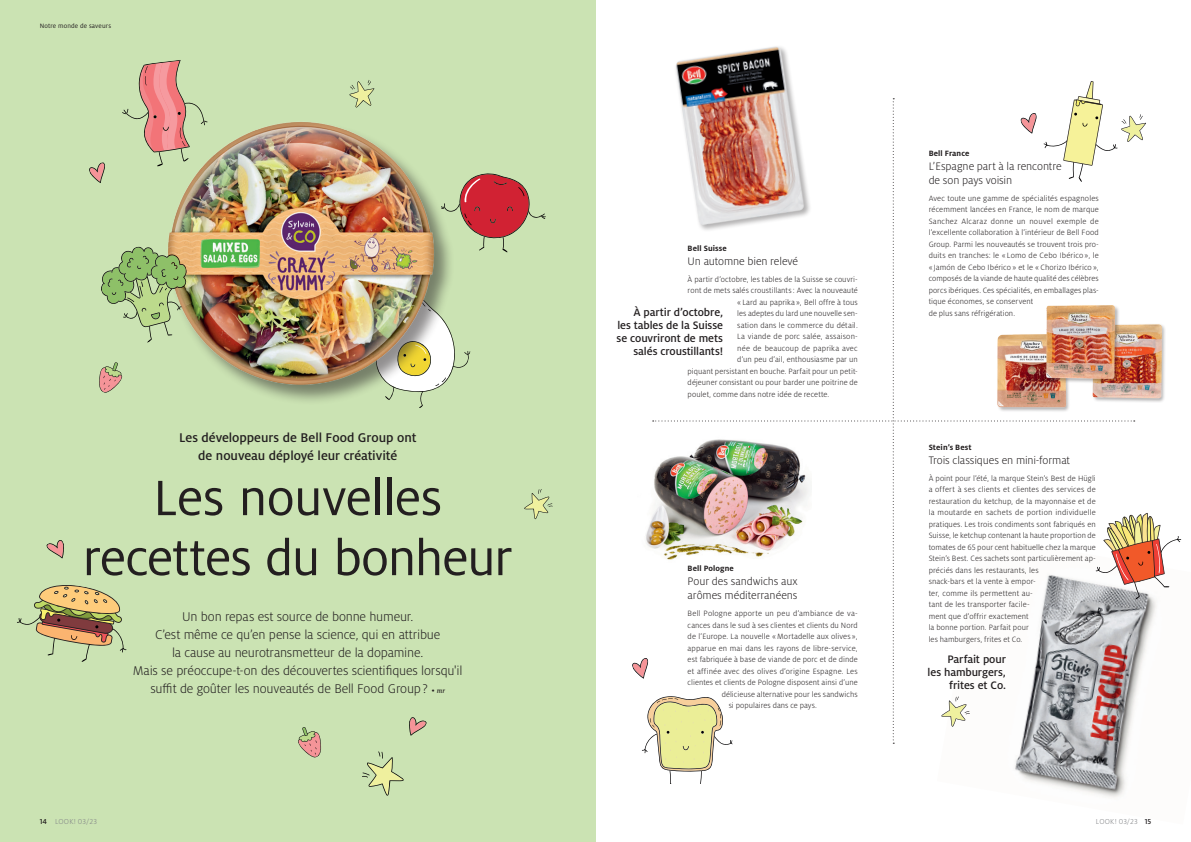
<style>
.page{position:relative;width:1191px;height:842px;background:#fff}
.page>*{position:absolute;margin:0;border:0;box-sizing:border-box;transform-origin:0 0}
.t1{font:55px/60px "Milo Pro";letter-spacing:-.02em;color:#231f20;text-align:center}
.t2{font:300 14px/18px "Milo Pro";letter-spacing:-.01em;color:#231f20;text-align:center}
.t3{font:500 14px/18px "Milo Pro";letter-spacing:-.005em;color:#231f20;text-align:center}
.t4{font:300 12px/14px "Milo Pro";letter-spacing:-.01em;color:#231f20}
.t5{font:500 12px/13px "Milo Pro";letter-spacing:-.005em;color:#231f20;text-align:right}
.t6{font:300 8.5px/11.5px "Milo Pro";letter-spacing:.01em;color:#231f20}
.t7{font:700 8.5px "Milo Pro";letter-spacing:.015em;color:#231f20}
.t8{font:300 8px "Milo Pro";letter-spacing:.025em;color:#808285}
.t9{font:7px "Milo Pro";letter-spacing:.02em;color:#231f20}
.s1{font-family:"Milo Serif Pro";font-weight:400;font-size:8.5px}
.s2{font-family:"Milo Serif Pro";font-weight:500;font-style:italic;font-size:7px}
.s3{font-weight:500;color:#231f20}
</style>
<div class="page">
<img style="left:1048px;top:539px;width:134px;height:259px">
<div style="left:0;top:0;width:595px;height:842px;background:#cbe3b3"></div>
<img style="left:168px;top:88px;width:340px;height:320px">
<svg style="left:122px;top:60px;width:86px;height:107px"></svg>
<svg style="left:46px;top:540px;width:18px;height:19px"></svg>
<svg style="left:99px;top:362px;width:24px;height:31px"></svg>
<svg style="left:524px;top:489px;width:28px;height:30px"></svg>
<svg style="left:362px;top:751px;width:41px;height:45px"></svg>
<svg style="left:298px;top:727px;width:23px;height:30px"></svg>
<svg style="left:89px;top:162px;width:16px;height:21px"></svg>
<svg style="left:349px;top:80px;width:25px;height:28px"></svg>
<svg style="left:441px;top:173px;width:105px;height:79px"></svg>
<svg style="left:409px;top:717px;width:18px;height:19px"></svg>
<svg style="left:17px;top:585px;width:110px;height:77px"></svg>
<svg style="left:101px;top:246px;width:86px;height:97px"></svg>
<img style="left:676px;top:46px;width:115px;height:35px">
<svg style="left:632px;top:81px;width:549px;height:703px"></svg>
<p class="t9" style="left:40px;top:22px;width:73px">Notre monde de saveurs</p>
<h2 class="t3" style="left:179px;top:429px;width:239px">Les développeurs de Bell Food Group ont de nouveau déployé leur créativité</h2>
<h1 class="t1" style="left:83px;top:468px;width:431px">Les nouvelles recettes du bonheur</h1>
<p class="t2" style="left:133px;top:607px;width:331px">Un bon repas est source de bonne humeur.<br>C’est même ce qu’en pense la science, qui en attribue<br>la cause au neurotransmetteur de la dopamine.<br>Mais se préoccupe-t-on des découvertes scientifiques lorsqu'il suffit de goûter les nouveautés de Bell Food Group? <span class="s1">•</span> <span class="s2">mr</span></p>
<p class="t7" style="left:687px;top:243px;width:41px">Bell Suisse</p>
<h3 class="t4" style="left:687px;top:254px;width:112px">Un automne bien relevé</h3>
<p class="t6" style="left:687px;top:274px;width:172px">À partir d’octobre, les tables de la Suisse se couvri-</p>
<p class="t6" style="left:687px;top:285px;width:172px">ront de mets salés croustillants: Avec la nouveauté</p>
<p class="t6" style="left:737px;top:297px;width:122px">« Lard au paprika », Bell offre à tous</p>
<p class="t6" style="left:737px;top:308px;width:122px">les adeptes du lard une nouvelle sen-</p>
<p class="t6" style="left:737px;top:320px;width:122px">sation dans le commerce du détail.</p>
<p class="t6" style="left:737px;top:331px;width:122px">La viande de porc salée, assaison-</p>
<p class="t6" style="left:737px;top:343px;width:122px">née de beaucoup de paprika avec</p>
<p class="t6" style="left:737px;top:354px;width:122px">d’un peu d’ail, enthousiasme par un</p>
<p class="t6" style="left:687px;top:366px;width:172px">piquant persistant en bouche. Parfait pour un petit-</p>
<p class="t6" style="left:687px;top:377px;width:172px">déjeuner consistant ou pour barder une poitrine de</p>
<p class="t6" style="left:687px;top:389px;width:143px">poulet, comme dans notre idée de recette.</p>
<h3 class="t5" style="left:616px;top:306px;width:108px">À partir d’octobre,<br>les tables de la Suisse se couvriront de mets salés croustillants!</h3>
<p class="t7" style="left:687px;top:563px;width:48px">Bell Pologne</p>
<h3 class="t4" style="left:687px;top:574px;width:112px">Pour des sandwichs aux arômes méditerranéens</h3>
<p class="t6" style="left:687px;top:608px;width:172px">Bell Pologne apporte un peu d’ambiance de va-</p>
<p class="t6" style="left:687px;top:619px;width:171px">cances dans le sud à ses clientes et clients du Nord</p>
<p class="t6" style="left:687px;top:631px;width:172px">de l’Europe. La nouvelle «Mortadelle aux olives »,</p>
<p class="t6" style="left:687px;top:642px;width:172px">apparue en mai dans les rayons de libre-service,</p>
<p class="t6" style="left:687px;top:654px;width:171px">est fabriquée à base de viande de porc et de dinde</p>
<p class="t6" style="left:687px;top:665px;width:171px">et affinée avec des olives d’origine Espagne. Les</p>
<p class="t6" style="left:687px;top:677px;width:171px">clientes et clients de Pologne disposent ainsi d’une</p>
<p class="t6" style="left:721px;top:688px;width:138px">délicieuse alternative pour les sandwichs</p>
<p class="t6" style="left:728px;top:700px;width:90px">si populaires dans ce pays.</p>
<p class="t7" style="left:928px;top:148px;width:42px">Bell France</p>
<h3 class="t4" style="left:928px;top:159px;width:134px">L’Espagne part à la rencontre de son pays voisin</h3>
<p class="t6" style="left:928px;top:193px;width:172px">Avec toute une gamme de spécialités espagnoles récemment lancées en France, le nom de marque Sanchez Alcaraz donne un nouvel exemple de l’excellente collaboration à l’intérieur de Bell Food Group. Parmi les nouveautés se trouvent trois pro&shy;duits en tranches: le « Lomo de Cebo Ibérico », le « Jamón de Cebo Ibérico » et le « Chorizo Ibérico », composés de la viande de haute qualité des célèbres porcs ibériques. Ces spécialités, en emballages plas&shy;tique économes, se conservent<br>de plus sans réfrigération.</p>
<p class="t7" style="left:928px;top:442px;width:44px">Stein’s Best</p>
<h3 class="t4" style="left:928px;top:453px;width:143px">Trois classiques en mini-format</h3>
<p class="t6" style="left:928px;top:472px;width:169px">À point pour l’été, la marque Stein’s Best de Hügli a offert à ses clients et clientes des services de restauration du ketchup, de la mayonnaise et de la moutarde en sachets de portion individuelle pratiques. Les trois condiments sont fabriqués en Suisse, le ketchup contenant la haute proportion de tomates de 65 pour cent habituelle chez la marque Stein’s Best. Ces sachets sont particulièrement ap&shy;préciés dans les restaurants, les<br>snack-bars et la vente à empor-<br>ter, comme ils permettent au-<br>tant de les transporter facile-<br>ment que d’offrir exactement<br>la bonne portion. Parfait pour<br>les hamburgers, frites et Co.</p>
<h3 class="t5" style="left:927px;top:653px;width:80px">Parfait pour<br>les hamburgers, frites et Co.</h3>
<p class="t8" style="left:40px;top:817px;width:59px"><span class="s3">14</span> LOOK! 03/23</p>
<p class="t8" style="left:1096px;top:817px;width:57px">LOOK! 03/23 <span class="s3">15</span></p>
</div>
